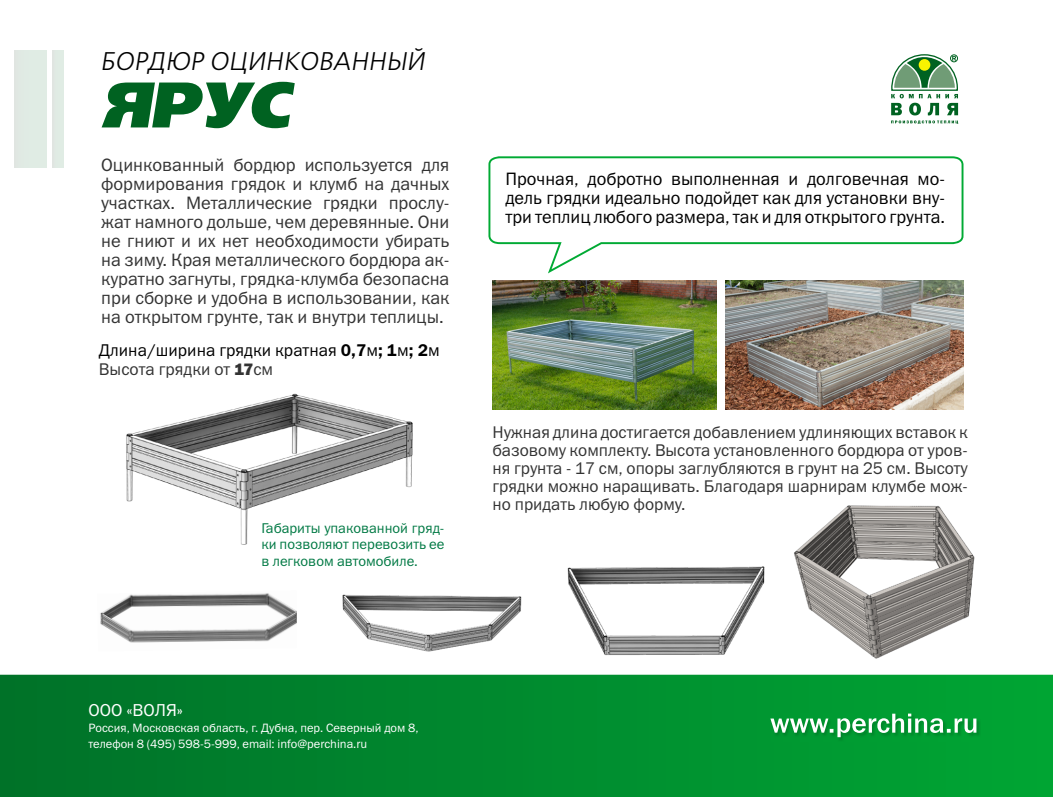
<style>
.page{position:relative;width:1053px;height:797px;background:#fff}
.page>*{position:absolute;margin:0;border:0;box-sizing:border-box;transform-origin:0 0}
.t1{font:italic 64.1px "Free Set Black C";color:#006221}
.t2{font:italic 25.5px "Free Set C";color:#000}
.t3{font:18px/19px "Franklin Gothic Book C";color:#333;text-align:justify}
.t4{font:18px/19.2px "Franklin Gothic Book C";color:#000;text-align:justify}
.t5{font:17.3px "Franklin Gothic Book C";color:#fff}
.t6{font:17.1px "Franklin Gothic Book C";color:#000}
.t7{font:17px/18px "Franklin Gothic Book C";color:#333;text-align:justify}
.t8{font:14.2px/16.6px "Franklin Gothic Book C";color:#007944;text-align:justify}
.t9{font:12.1px/16.3px "Franklin Gothic Book C";color:#fff}
.s1{font-family:"Franklin Gothic Demi C"}
.s2{font-family:"Franklin Gothic";font-weight:800}
</style>
<div class="page">
<svg style="left:0;top:674px;width:1052px;height:122px;background:#018b2f"></svg>
<img style="left:770px;top:713px;width:210px;height:28px">
<svg style="left:770px;top:713px;width:206px;height:24px"></svg>
<div style="left:14px;top:50px;width:33px;height:117px;background:#e0ece4"></div>
<div style="left:53px;top:50px;width:10px;height:117px;background:#e0ebe4"></div>
<svg style="left:488px;top:156px;width:475px;height:117px"></svg>
<svg style="left:891px;top:54px;width:67px;height:70px"></svg>
<img style="left:726px;top:281px;width:237px;height:128px">
<img style="left:492px;top:280px;width:224px;height:129px">
<img style="left:126px;top:393px;width:287px;height:152px">
<img style="left:100px;top:593px;width:197px;height:50px">
<img style="left:342px;top:594px;width:180px;height:58px">
<img style="left:567px;top:566px;width:198px;height:90px">
<img style="left:794px;top:505px;width:181px;height:154px">
<h2 class="t2" style="left:100px;top:48px;width:331px">БОРДЮР ОЦИНКОВАННЫЙ</h2>
<h1 class="t1" style="left:98px;top:68px;width:204px">ЯРУС</h1>
<p class="t3" style="left:101px;top:155px;width:350px">Оцинкованный бордюр используется для формирования грядок и клумб на дачных участках. Металлические грядки прослу&shy;жат намного дольше, чем деревянные. Они не гниют и их нет необходимости убирать на зиму. Края металлического бордюра ак&shy;куратно загнуты, грядка-клумба безопасна при сборке и удобна в использовании, как на открытом грунте, так и внутри теплицы.</p>
<p class="t6" style="left:99px;top:341px;width:342px">Длина/ширина грядки кратная <span class="s1">0,7</span>м<span class="s1">; 1</span>м<span class="s1">; 2</span>м</p>
<p class="t7" style="left:99px;top:359px;width:176px">Высота грядки от <span class="s2">17</span>см</p>
<p class="t8" style="left:261px;top:519px;width:184px">Габариты упакованной гряд&shy;ки позволяют перевозить ее в легковом автомобиле.</p>
<p class="t4" style="left:505px;top:169px;width:441px">Прочная, добротно выполненная и долговечная мо&shy;дель грядки идеально подойдет как для установки вну&shy;три теплиц любого размера, так и для открытого грунта.</p>
<p class="t7" style="left:492px;top:423px;width:477px">Нужная длина достигается добавлением удлиняющих вставок к базовому комплекту. Высота установленного бордюра от уров&shy;ня грунта - 17 см, опоры заглубляются в грунт на 25 см. Высоту грядки можно наращивать. Благодаря шарнирам клумбе мож&shy;но придать любую форму.</p>
<p class="t5" style="left:88px;top:699px;width:96px">ООО «ВОЛЯ»</p>
<p class="t9" style="left:88px;top:719px;width:331px">Россия, Московская область, г. Дубна, пер. Северный дом 8, телефон 8 (495) 598-5-999, email: info@perchina.ru</p>
</div>
